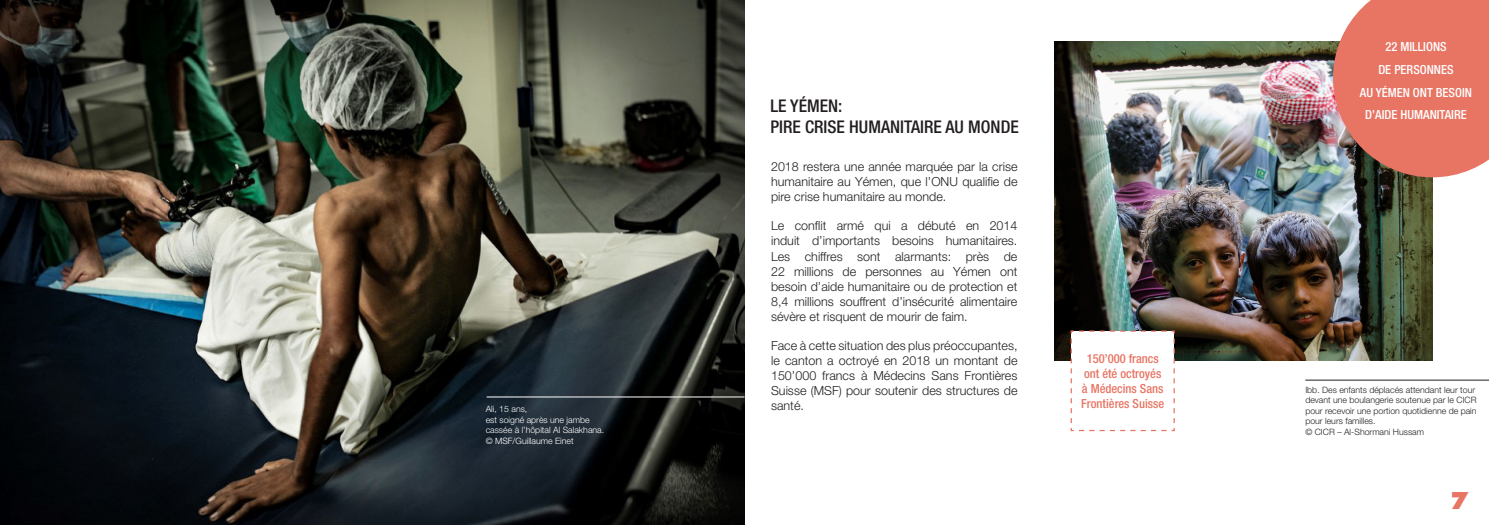
<style>
.page{position:relative;width:1489px;height:525px;background:#fff}
.page>*{position:absolute;margin:0;border:0;box-sizing:border-box;transform-origin:0 0}
.t1{font:800 22.5px "Futura";color:#e87463}
.t2{font:500 condensed 17.5px "Helvetica Neue";color:#231f20}
.t3{font:300 12.5px/15px "Helvetica Neue";color:#231f20;text-align:justify}
.t4{font:500 condensed 12.5px/15px "Helvetica Neue";color:#e87463}
.t5{font:500 condensed 12.5px/22.5px "Helvetica Neue";color:#fff;text-align:center}
.t6{font:300 8.75px/10.5px "Helvetica Neue";color:#231f20}
.t7{font:300 8.75px/10.5px "Helvetica Neue";color:#fff}
</style>
<div class="page">
<img style="left:0;top:0;width:744px;height:524px">
<img style="left:1054px;top:42px;width:377px;height:318px">
<svg style="left:1332px;top:0;width:156px;height:177px;background:#dd7a6b"></svg>
<hr style="left:486px;top:396px;width:258px;height:1px;background:#fff">
<hr style="left:1305px;top:379px;width:183px;height:1px;background:#231f20">
<svg style="left:1069px;top:329px;width:106px;height:102px"></svg>
<p class="t2" style="left:770px;top:96px;width:73px">LE YÉMEN:</p>
<p class="t2" style="left:770px;top:117px;width:250px">PIRE CRISE HUMANITAIRE AU MONDE</p>
<p class="t3" style="left:771px;top:159px;width:248px">2018 restera une année marquée par la crise humanitaire au Yémen, que l’ONU qualifie de pire crise humanitaire au monde.</p>
<p class="t3" style="left:771px;top:218px;width:248px">Le conflit armé qui a débuté en 2014 induit d’importants besoins humanitaires.<br>Les chiffres sont alarmants: près de 22 millions de personnes au Yémen ont besoin d’aide humanitaire ou de protection et 8,4 millions souffrent d’insécurité alimentaire sévère et risquent de mourir de faim.</p>
<p class="t3" style="left:771px;top:337px;width:248px">Face à cette situation des plus préoccupantes, le canton a octroyé en 2018 un montant de 150’000 francs à Médecins Sans Frontières Suisse (MSF) pour soutenir des structures de</p>
<p class="t7" style="left:485px;top:403px;width:43px">Ali, 15 ans,</p>
<p class="t3" style="left:771px;top:397px;width:34px">santé.</p>
<p class="t7" style="left:485px;top:414px;width:120px">est soigné après une jambe cassée à l’hôpital Al Salakhana. © MSF/Guillaume Einet</p>
<p class="t4" style="left:1086px;top:351px;width:74px">150’000 francs</p>
<p class="t4" style="left:1084px;top:366px;width:79px">ont été octroyés</p>
<p class="t4" style="left:1080px;top:381px;width:85px">à Médecins Sans<br>Frontières Suisse</p>
<p class="t5" style="left:1378px;top:36px;width:77px">22 MILLIONS<br>DE PERSONNES</p>
<p class="t5" style="left:1359px;top:81px;width:113px">AU YÉMEN ONT BESOIN<br>D’AIDE HUMANITAIRE</p>
<p class="t6" style="left:1305px;top:384px;width:173px">Ibb. Des enfants déplacés attendant leur tour devant une boulangerie soutenue par le CICR pour recevoir une portion quotidienne de pain pour leurs familles.</p>
<p class="t6" style="left:1305px;top:426px;width:120px">© CICR – Al-Shormani Hussam</p>
<p class="t1" style="left:1449px;top:486px;width:20px">7</p>
</div>
